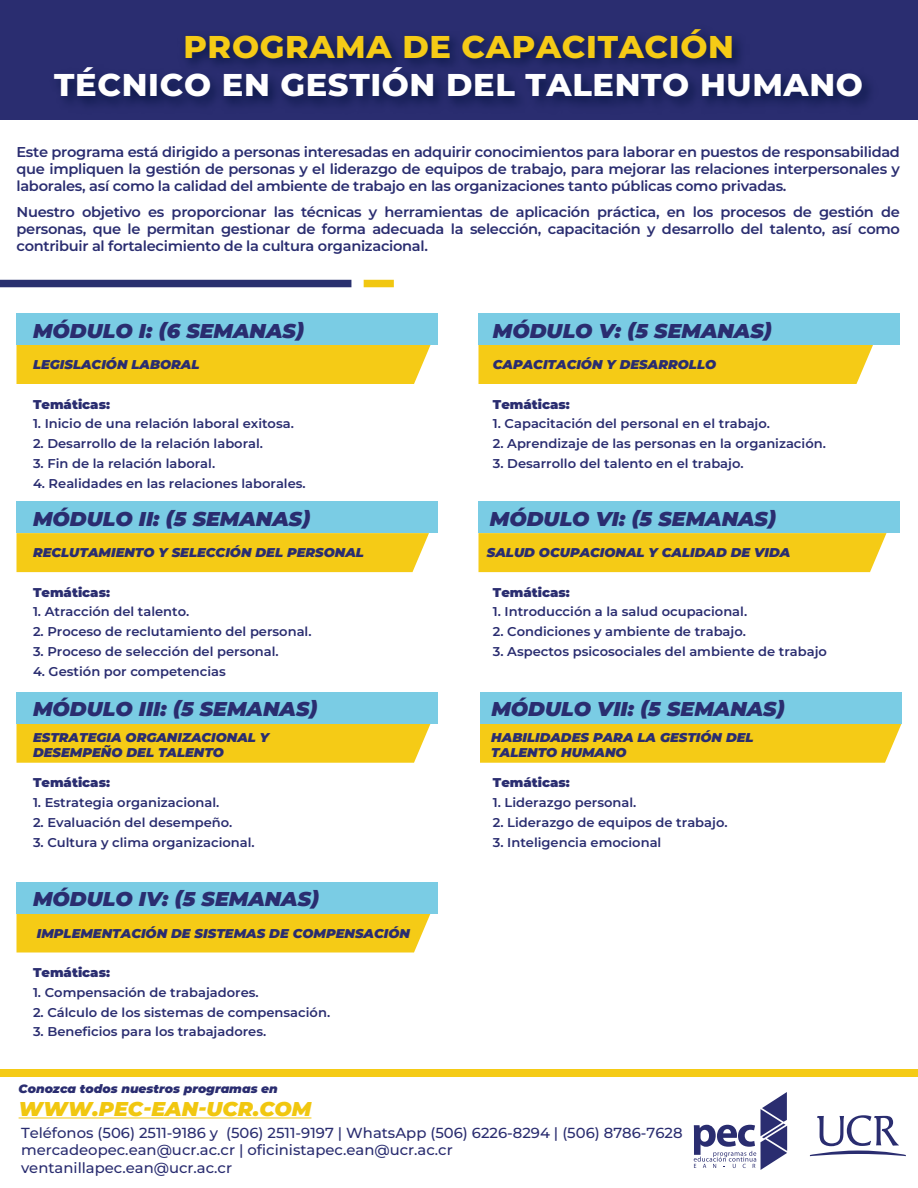
<style>
.page{position:relative;width:918px;height:1188px;background:#fff}
.page>*{position:absolute;margin:0;border:0;box-sizing:border-box;transform-origin:0 0}
.t1{font:800 31.5px "Montserrat";letter-spacing:.02em;color:#fff}
.t2{font:800 31.5px "Montserrat";letter-spacing:.02em;color:#f5cb16}
.t3{font:italic 900 19.95px "Montserrat";color:#2a2d70}
.t4{font:italic 900 19.95px "Montserrat";color:#f1c710}
.t5{font:500 14.55px/17.4px "Montserrat";color:#2a2d70}
.t6{font:600 14.25px/17.1px "Montserrat";letter-spacing:-.02em;color:#2a2d70;text-align:justify}
.t7{font:600 12.75px "Montserrat";color:#2a2d70}
.t8{font:italic 900 12.75px/15.3px "Montserrat";color:#2a2d70}
.t9{font:900 12.75px "Montserrat";color:#2a2d70}
.t10{font:italic 900 12px "Montserrat";color:#2a2d70}
</style>
<div class="page">
<div style="left:16px;top:345px;width:414px;height:39px;background:#f5cb16"></div>
<div style="left:16px;top:314px;width:422px;height:31px;background:#7acce4"></div>
<div style="left:16px;top:533px;width:413px;height:39px;background:#f5cb16"></div>
<div style="left:16px;top:502px;width:422px;height:31px;background:#7acce4"></div>
<div style="left:16px;top:724px;width:414px;height:39px;background:#f5cb16"></div>
<div style="left:16px;top:692px;width:422px;height:32px;background:#7acce4"></div>
<div style="left:478px;top:345px;width:395px;height:39px;background:#f5cb16"></div>
<div style="left:16px;top:914px;width:414px;height:39px;background:#f5cb16"></div>
<div style="left:16px;top:882px;width:422px;height:32px;background:#7acce4"></div>
<div style="left:478px;top:314px;width:422px;height:31px;background:#7acce4"></div>
<div style="left:478px;top:533px;width:408px;height:39px;background:#f5cb16"></div>
<div style="left:478px;top:502px;width:422px;height:31px;background:#7acce4"></div>
<div style="left:480px;top:724px;width:422px;height:39px;background:#f5cb16"></div>
<div style="left:480px;top:692px;width:422px;height:32px;background:#7acce4"></div>
<div style="left:0;top:280px;width:351px;height:7px;background:#29306e"></div>
<div style="left:364px;top:280px;width:30px;height:7px;background:#f1c711"></div>
<svg style="left:0;top:0;width:918px;height:120px;fill:#292c6f"></svg>
<div style="left:0;top:1070px;width:918px;height:7px;background:#f5cb16"></div>
<svg style="left:810px;top:1115px;width:96px;height:41px"></svg>
<svg style="left:694px;top:1092px;width:93px;height:78px"></svg>
<hr style="left:19px;top:1117px;width:292px;height:1px;background:#f1c710">
<h1 class="t2" style="left:183px;top:26px;width:552px">PROGRAMA DE CAPACITACIÓN</h1>
<h1 class="t1" style="left:54px;top:64px;width:810px">TÉCNICO EN GESTIÓN DEL TALENTO HUMANO</h1>
<p class="t6" style="left:16px;top:143px;width:885px">Este programa está dirigido a personas interesadas en adquirir conocimientos para laborar en puestos de responsabilidad que impliquen la gestión de personas y el liderazgo de equipos de trabajo, para mejorar las relaciones interpersonales y laborales, así como la calidad del ambiente de trabajo en las organizaciones tanto públicas como privadas.</p>
<p class="t6" style="left:16px;top:203px;width:885px">Nuestro objetivo es proporcionar las técnicas y herramientas de aplicación práctica, en los procesos de gestión de personas, que le permitan gestionar de forma adecuada la selección, capacitación y desarrollo del talento, así como contribuir al fortalecimiento de la cultura organizacional.</p>
<h2 class="t3" style="left:33px;top:317px;width:273px">MÓDULO I: (6 SEMANAS)</h2>
<p class="t8" style="left:33px;top:356px;width:168px">LEGISLACIÓN LABORAL</p>
<p class="t9" style="left:33px;top:396px;width:79px">Temáticas:</p>
<p class="t7" style="left:33px;top:415px;width:262px">1. Inicio de una relación laboral exitosa.</p>
<p class="t7" style="left:33px;top:435px;width:232px">2. Desarrollo de la relación laboral.</p>
<p class="t7" style="left:33px;top:455px;width:184px">3. Fin de la relación laboral.</p>
<p class="t7" style="left:33px;top:475px;width:274px">4. Realidades en las relaciones laborales.</p>
<h2 class="t3" style="left:33px;top:505px;width:279px">MÓDULO II: (5 SEMANAS)</h2>
<p class="t8" style="left:33px;top:545px;width:333px">RECLUTAMIENTO Y SELECCIÓN DEL PERSONAL</p>
<p class="t9" style="left:33px;top:584px;width:79px">Temáticas:</p>
<p class="t7" style="left:33px;top:603px;width:158px">1. Atracción del talento.</p>
<p class="t7" style="left:33px;top:623px;width:280px">2. Proceso de reclutamiento del personal.</p>
<p class="t7" style="left:33px;top:643px;width:247px">3. Proceso de selección del personal.</p>
<p class="t7" style="left:33px;top:663px;width:194px">4. Gestión por competencias</p>
<h2 class="t3" style="left:33px;top:696px;width:286px">MÓDULO III: (5 SEMANAS)</h2>
<p class="t8" style="left:33px;top:729px;width:238px">ESTRATEGIA ORGANIZACIONAL Y<br>DESEMPEÑO DEL TALENTO</p>
<p class="t9" style="left:33px;top:774px;width:79px">Temáticas:</p>
<p class="t7" style="left:33px;top:794px;width:188px">1. Estrategia organizacional.</p>
<p class="t7" style="left:33px;top:814px;width:201px">2. Evaluación del desempeño.</p>
<p class="t7" style="left:33px;top:834px;width:223px">3. Cultura y clima organizacional.</p>
<h2 class="t3" style="left:33px;top:886px;width:288px">MÓDULO IV: (5 SEMANAS)</h2>
<p class="t8" style="left:37px;top:925px;width:375px">IMPLEMENTACIÓN DE SISTEMAS DE COMPENSACIÓN</p>
<p class="t9" style="left:33px;top:964px;width:79px">Temáticas:</p>
<p class="t7" style="left:33px;top:984px;width:227px">1. Compensación de trabajadores.</p>
<p class="t7" style="left:33px;top:1004px;width:299px">2. Cálculo de los sistemas de compensación.</p>
<p class="t7" style="left:33px;top:1023px;width:235px">3. Beneficios para los trabajadores.</p>
<p class="t10" style="left:19px;top:1081px;width:261px">Conozca todos nuestros programas en</p>
<h2 class="t4" style="left:19px;top:1096px;width:294px">WWW.PEC-EAN-UCR.COM</h2>
<h2 class="t3" style="left:493px;top:317px;width:281px">MÓDULO V: (5 SEMANAS)</h2>
<p class="t8" style="left:493px;top:357px;width:225px">CAPACITACIÓN Y DESARROLLO</p>
<p class="t9" style="left:493px;top:396px;width:79px">Temáticas:</p>
<p class="t7" style="left:493px;top:415px;width:279px">1. Capacitación del personal en el trabajo.</p>
<p class="t7" style="left:493px;top:435px;width:335px">2. Aprendizaje de las personas en la organización.</p>
<p class="t7" style="left:493px;top:455px;width:252px">3. Desarrollo del talento en el trabajo.</p>
<h2 class="t3" style="left:490px;top:505px;width:288px">MÓDULO VI: (5 SEMANAS)</h2>
<p class="t8" style="left:487px;top:545px;width:305px">SALUD OCUPACIONAL Y CALIDAD DE VIDA</p>
<p class="t9" style="left:493px;top:584px;width:79px">Temáticas:</p>
<p class="t7" style="left:493px;top:603px;width:256px">1. Introducción a la salud ocupacional.</p>
<p class="t7" style="left:493px;top:623px;width:255px">2. Condiciones y ambiente de trabajo.</p>
<p class="t7" style="left:493px;top:643px;width:336px">3. Aspectos psicosociales del ambiente de trabajo</p>
<h2 class="t3" style="left:491px;top:696px;width:295px">MÓDULO VII: (5 SEMANAS)</h2>
<p class="t8" style="left:491px;top:729px;width:264px">HABILIDADES PARA LA GESTIÓN DEL<br>TALENTO HUMANO</p>
<p class="t9" style="left:493px;top:774px;width:79px">Temáticas:</p>
<p class="t7" style="left:493px;top:794px;width:145px">1. Liderazgo personal.</p>
<p class="t7" style="left:493px;top:814px;width:236px">2. Liderazgo de equipos de trabajo.</p>
<p class="t7" style="left:493px;top:834px;width:170px">3. Inteligencia emocional</p>
<p class="t5" style="left:21px;top:1123px;width:663px">Teléfonos (506) 2511-9186 y (506) 2511-9197 | WhatsApp (506) 6226-8294 | (506) 8786-7628 mercadeopec.ean@ucr.ac.cr | oficinistapec.ean@ucr.ac.cr<br>ventanillapec.ean@ucr.ac.cr</p>
</div>
